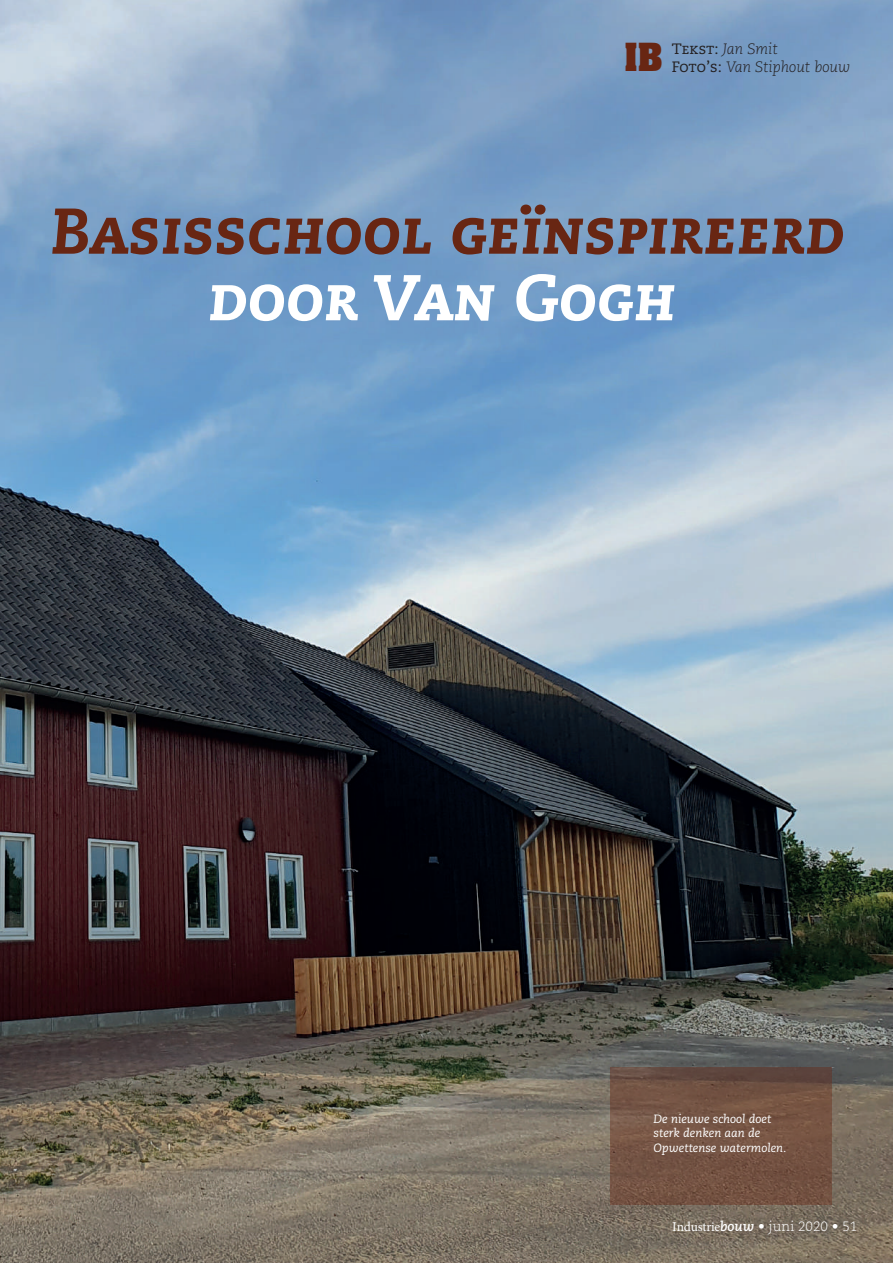
<style>
.page{position:relative;width:893px;height:1263px;background:#fff}
.page>*{position:absolute;margin:0;border:0;box-sizing:border-box;transform-origin:0 0}
.t1{font:64.5px "Caecilia Heavy Italic SC";color:#682613}
.t2{font:64.5px "Caecilia Heavy Italic SC";color:#fff}
.t3{font:700 33px "Aachen";color:#682613}
.t4{font:italic 300 15px/18px "Caecilia";color:#231f20}
.t5{font:300 13.5px "Caecilia";color:#fff}
.t6{font:italic 12px/14.4px "Caecilia";color:#fff}
.s1{font-family:"Caecilia Roman SC";font-weight:400;font-style:normal}
.s2{font-family:"Minion Pro";font-weight:400}
.s3{font-weight:700;font-style:italic}
</style>
<div class="page">
<img style="left:0;top:0;width:893px;height:1263px">
<svg style="left:611px;top:1067px;width:221px;height:137px;background:#725243"></svg>
<h2 class="t3" style="left:625px;top:34px;width:40px">IB</h2>
<p class="t4" style="left:672px;top:40px;width:180px"><span class="s1">Tekst:</span> Jan Smit<br><span class="s1">Foto’s:</span> Van Stiphout bouw</p>
<h1 class="t1" style="left:51px;top:193px;width:795px">Basisschool geïnspireerd</h1>
<h1 class="t2" style="left:208px;top:259px;width:469px">door Van Gogh</h1>
<p class="t6" style="left:654px;top:1112px;width:134px">De nieuwe school doet sterk denken aan de<br>Opwettense watermolen.</p>
<p class="t5" style="left:672px;top:1219px;width:187px"><span class="s2">Industrie</span><span class="s3">bouw</span> • juni 2020 • 51</p>
</div>
